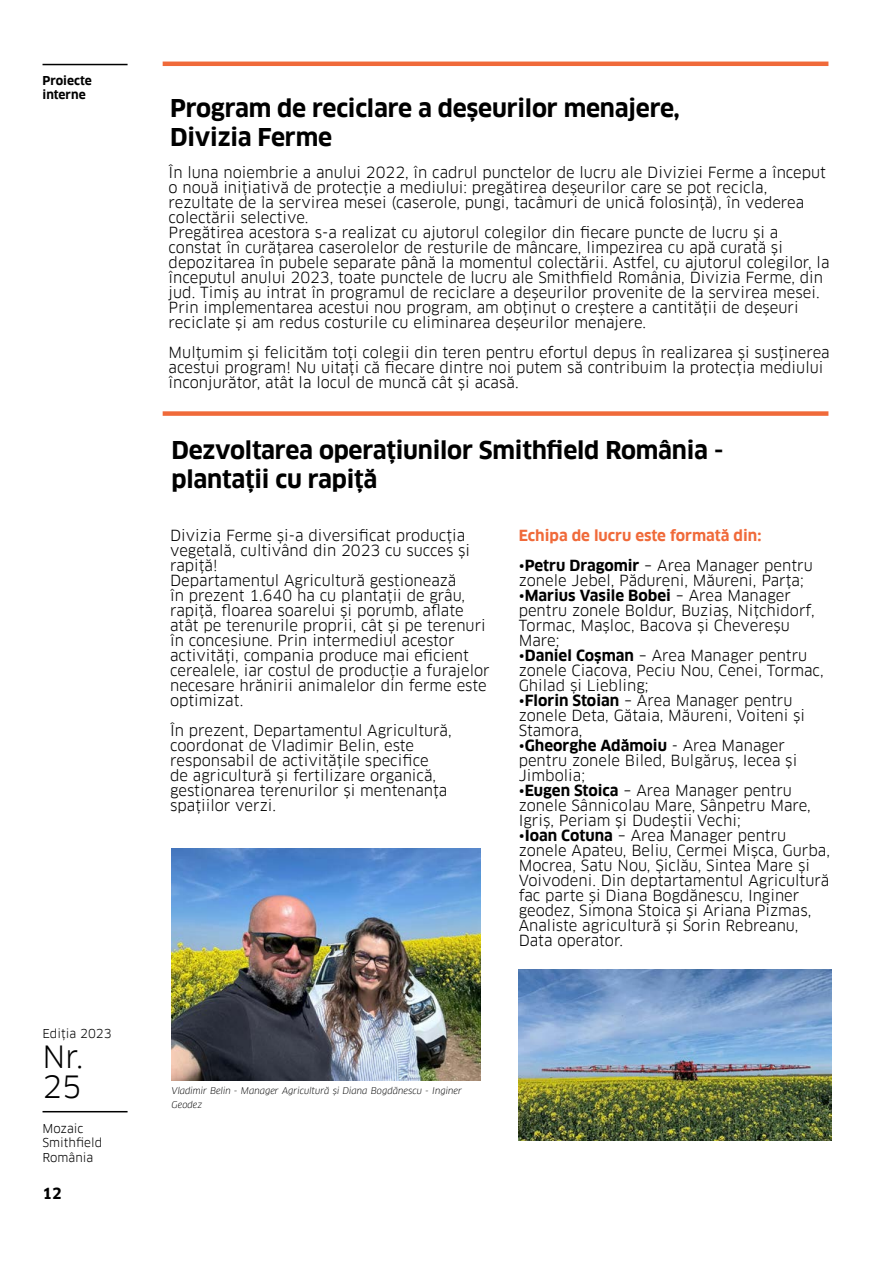
<style>
.page{position:relative;width:893px;height:1263px;background:#fff}
.page>*{position:absolute;margin:0;border:0;box-sizing:border-box;transform-origin:0 0}
.t1{font:30px/30px "Clan Pro";color:#000}
.t2{font:700 24px/28.8px "Clan Pro";letter-spacing:-.01em;color:#000}
.t3{font:15px/15px "Clan Pro";color:#000}
.t4{font:700 15px "Clan Pro";color:#f06a3a}
.t5{font:700 15px "Clan Pro";color:#000}
.t6{font:12px/14.4px "Clan Pro";color:#000}
.t7{font:700 12px/14.4px "Clan Pro";color:#000}
.t8{font:italic 9px/13.5px "Clan Pro";color:#000}
.s1{font-weight:700}
</style>
<div class="page">
<hr style="left:43px;top:1111px;width:85px;height:1px;background:#000">
<hr style="left:43px;top:64px;width:85px;height:1px;background:#000">
<img style="left:172px;top:849px;width:308px;height:231px">
<img style="left:519px;top:969px;width:313px;height:171px">
<hr style="left:163px;top:62px;width:665px;height:4px;background:#f06a3a">
<div style="left:163px;top:411px;width:665px;height:5px;background:#f06a3a"></div>
<p class="t7" style="left:43px;top:73px;width:51px">Proiecte interne</p>
<p class="t6" style="left:43px;top:1026px;width:71px">Ediția 2023</p>
<h1 class="t1" style="left:43px;top:1042px;width:42px">Nr.<br>25</h1>
<p class="t6" style="left:43px;top:1121px;width:61px">Mozaic<br>Smithfield<br>România</p>
<p class="t5" style="left:43px;top:1185px;width:21px">12</p>
<h2 class="t2" style="left:170px;top:94px;width:511px">Program de reciclare a deșeurilor menajere,<br>Divizia Ferme</h2>
<p class="t3" style="left:169px;top:165px;width:662px">În luna noiembrie a anului 2022, în cadrul punctelor de lucru ale Diviziei Ferme a început o nouă inițiativă de protecție a mediului: pregătirea deșeurilor care se pot recicla, rezultate de la servirea mesei (caserole, pungi, tacâmuri de unică folosință), în vederea colectării selective.<br>Pregătirea acestora s-a realizat cu ajutorul colegilor din fiecare puncte de lucru și a constat în curățarea caserolelor de resturile de mâncare, limpezirea cu apă curată și depozitarea în pubele separate până la momentul colectării. Astfel, cu ajutorul colegilor, la începutul anului 2023, toate punctele de lucru ale Smithfield România, Divizia Ferme, din jud. Timiș au intrat în programul de reciclare a deșeurilor provenite de la servirea mesei.<br>Prin implementarea acestui nou program, am obținut o creștere a cantității de deșeuri reciclate și am redus costurile cu eliminarea deșeurilor menajere.</p>
<p class="t3" style="left:169px;top:345px;width:663px">Mulțumim și felicităm toți colegii din teren pentru efortul depus în realizarea și susținerea acestui program! Nu uitați că fiecare dintre noi putem să contribuim la protecția mediului înconjurător, atât la locul de muncă cât și acasă.</p>
<h2 class="t2" style="left:172px;top:436px;width:553px">Dezvoltarea operațiunilor Smithfield România - plantații cu rapiță</h2>
<p class="t3" style="left:170px;top:528px;width:321px">Divizia Ferme și-a diversificat producția vegetală, cultivând din 2023 cu succes și rapiță!<br>Departamentul Agricultură gestionează<br>în prezent 1.640 ha cu plantații de grâu, rapiță, floarea soarelui și porumb, aflate atât pe terenurile proprii, cât și pe terenuri în concesiune. Prin intermediul acestor activități, compania produce mai eficient cerealele, iar costul de producție a furajelor necesare hrănirii animalelor din ferme este optimizat.</p>
<p class="t3" style="left:170px;top:723px;width:283px">În prezent, Departamentul Agricultură, coordonat de Vladimir Belin, este responsabil de activitățile specifice<br>de agricultură și fertilizare organică, gestionarea terenurilor și mentenanța spațiilor verzi.</p>
<p class="t4" style="left:519px;top:527px;width:244px">Echipa de lucru este formată din:</p>
<p class="t3" style="left:519px;top:558px;width:296px">•<span class="s1">Petru Dragomir</span> – Area Manager pentru zonele Jebel, Pădureni, Măureni, Parța;</p>
<p class="t3" style="left:519px;top:588px;width:298px">•<span class="s1">Marius Vasile Bobei</span> – Area Manager pentru zonele Boldur, Buziaș, Nițchidorf,<br>Tormac, Mașloc, Bacova și Chevereșu<br>Mare;</p>
<p class="t3" style="left:519px;top:648px;width:307px">•<span class="s1">Daniel Coșman</span> – Area Manager pentru zonele Ciacova, Peciu Nou, Cenei, Tormac,<br>Ghilad și Liebling;</p>
<p class="t3" style="left:519px;top:693px;width:288px">•<span class="s1">Florin Stoian</span> – Area Manager pentru zonele Deta, Gătaia, Măureni, Voiteni și<br>Stamora,</p>
<p class="t3" style="left:519px;top:738px;width:280px">•<span class="s1">Gheorghe Adămoiu</span> - Area Manager pentru zonele Biled, Bulgăruș, Iecea și<br>Jimbolia;</p>
<p class="t3" style="left:519px;top:783px;width:294px">•<span class="s1">Eugen Stoica</span> – Area Manager pentru zonele Sânnicolau Mare, Sânpetru Mare,<br>Igriș, Periam și Dudeștii Vechi;</p>
<p class="t3" style="left:519px;top:828px;width:313px">•<span class="s1">Ioan Cotuna</span> – Area Manager pentru zonele Apateu, Beliu, Cermei Mișca, Gurba, Mocrea, Satu Nou, Șiclău, Sintea Mare și Voivodeni. Din deptartamentul Agricultură fac parte și Diana Bogdănescu, Inginer geodez, Simona Stoica și Ariana Pizmas, Analiste agricultură și Sorin Rebreanu, Data operator.</p>
<p class="t8" style="left:172px;top:1084px;width:292px">Vladimir Belin - Manager Agricultură și Diana Bogdănescu - Inginer<br>Geodez</p>
</div>
